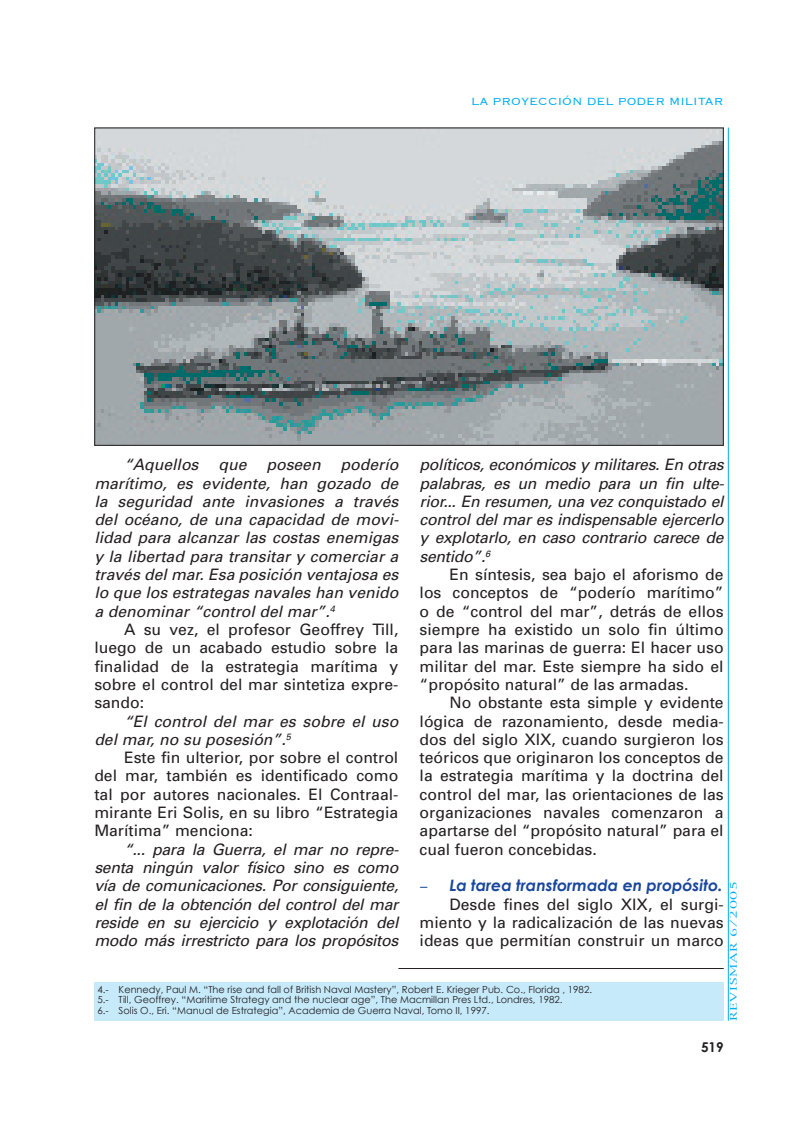
<style>
.page{position:relative;width:807px;height:1127px;background:#fff}
.page>*{position:absolute;margin:0;border:0;box-sizing:border-box;transform-origin:0 0}
.t1{font:15.75px/18.3px "Univers";color:#231f20;text-align:justify}
.t2{font:italic 15.75px/18.3px "Univers";color:#231f20;text-align:justify}
.t3{font:italic 700 15.75px "Century Gothic";color:#18469d}
.t4{font:300 13.5px "Copperplate";color:#00aeef}
.t5{font:700 13.5px "Century Gothic";color:#231f20}
.t6{font:9.75px/10.5px "Century Gothic";color:#231f20}
.t7{font:9px "New York";letter-spacing:.05em;color:#00aeef;scale:1.5 1}
</style>
<div class="page">
<hr style="left:728px;top:128px;width:1px;height:892px;background:#00aeef">
<div style="left:94px;top:982px;width:630px;height:38px;background:#c6eafa"></div>
<hr style="left:398px;top:968px;width:326px;height:1px;background:#231f20">
<img style="left:96px;top:130px;width:626px;height:314px">
<p class="t4" style="left:471px;top:93px;width:254px">LA PROYECCIÓN DEL PODER MILITAR</p>
<p class="t2" style="left:94px;top:456px;width:306px;text-indent:246px">poderío marítimo, es evidente, han gozado de la seguridad ante invasiones a través del océano, de una capacidad de movi&shy;lidad para alcanzar las costas enemigas y la libertad para transitar y comerciar a través del mar. Esa posición ventajosa es lo que los estrategas navales han venido a denominar “control del mar”.<sup>4</sup></p>
<p class="t1" style="left:94px;top:620px;width:306px;text-indent:30px">A su vez, el profesor Geoffrey Till, luego de un acabado estudio sobre la finalidad de la estrategia marítima y sobre el control del mar sintetiza expre&shy;sando:</p>
<p class="t2" style="left:94px;top:712px;width:306px;text-indent:30px">“El control del mar es sobre el uso del mar, no su posesión”.<sup>5</sup></p>
<p class="t1" style="left:94px;top:748px;width:306px;text-indent:30px">Este fin ulterior, por sobre el control del mar, también es identificado como tal por autores nacionales. El Contraal&shy;mirante Eri Solis, en su libro “Estrategia Marítima” menciona:</p>
<p class="t2" style="left:94px;top:840px;width:306px;text-indent:30px">“... para la Guerra, el mar no repre&shy;senta ningún valor físico sino es como vía de comunicaciones. Por consiguiente, el fin de la obtención del control del mar reside en su ejercicio y explotación del modo más irrestricto para los propósitos</p>
<p class="t2" style="left:124px;top:456px;width:76px">“Aquellos</p>
<p class="t2" style="left:218px;top:456px;width:30px">que</p>
<p class="t2" style="left:266px;top:456px;width:56px">poseen</p>
<p class="t2" style="left:420px;top:456px;width:306px">políticos, económicos y militares. En otras palabras, es un medio para un fin ulte&shy;rior... En resumen, una vez conquistado el control del mar es indispensable ejercerlo y explotarlo, en caso contrario carece de sentido”.<sup>6</sup></p>
<p class="t1" style="left:420px;top:565px;width:306px;text-indent:30px">En síntesis, sea bajo el aforismo de los conceptos de “poderío marítimo” o de “control del mar”, detrás de ellos siempre ha existido un solo fin último para las marinas de guerra: El hacer uso militar del mar. Este siempre ha sido el “propósito natural” de las armadas.</p>
<p class="t1" style="left:420px;top:694px;width:306px;text-indent:30px">No obstante esta simple y evidente lógica de razonamiento, desde media&shy;dos del siglo XIX, cuando surgieron los teóricos que originaron los conceptos de la estrategia marítima y la doctrina del control del mar, las orientaciones de las organizaciones navales comenzaron a apartarse del “propósito natural” para el cual fueron concebidas.</p>
<p class="t3" style="left:449px;top:875px;width:275px">La tarea transformada en propósito.</p>
<p class="t1" style="left:420px;top:895px;width:306px;text-indent:30px">Desde fines del siglo XIX, el surgi&shy;miento y la radicalización de las nuevas ideas que permitían construir un marco</p>
<p class="t6" style="left:97px;top:984px;width:496px">4.- Kennedy, Paul M. “The rise and fall of British Naval Mastery”, Robert E. Krieger Pub. Co., Florida , 1982.<br>5.- Till, Geoffrey. “Maritime Strategy and the nuclear age”, The Macmillan Pres Ltd., Londres, 1982.<br>6.- Solis O., Eri. “Manual de Estrategia”, Academia de Guerra Naval, Tomo II, 1997.</p>
<p class="t7" style="left:728px;top:1020px;width:95px;rotate:-90deg">REVISMAR 6/2005</p>
<p class="t5" style="left:701px;top:1038px;width:24px">519</p>
</div>
